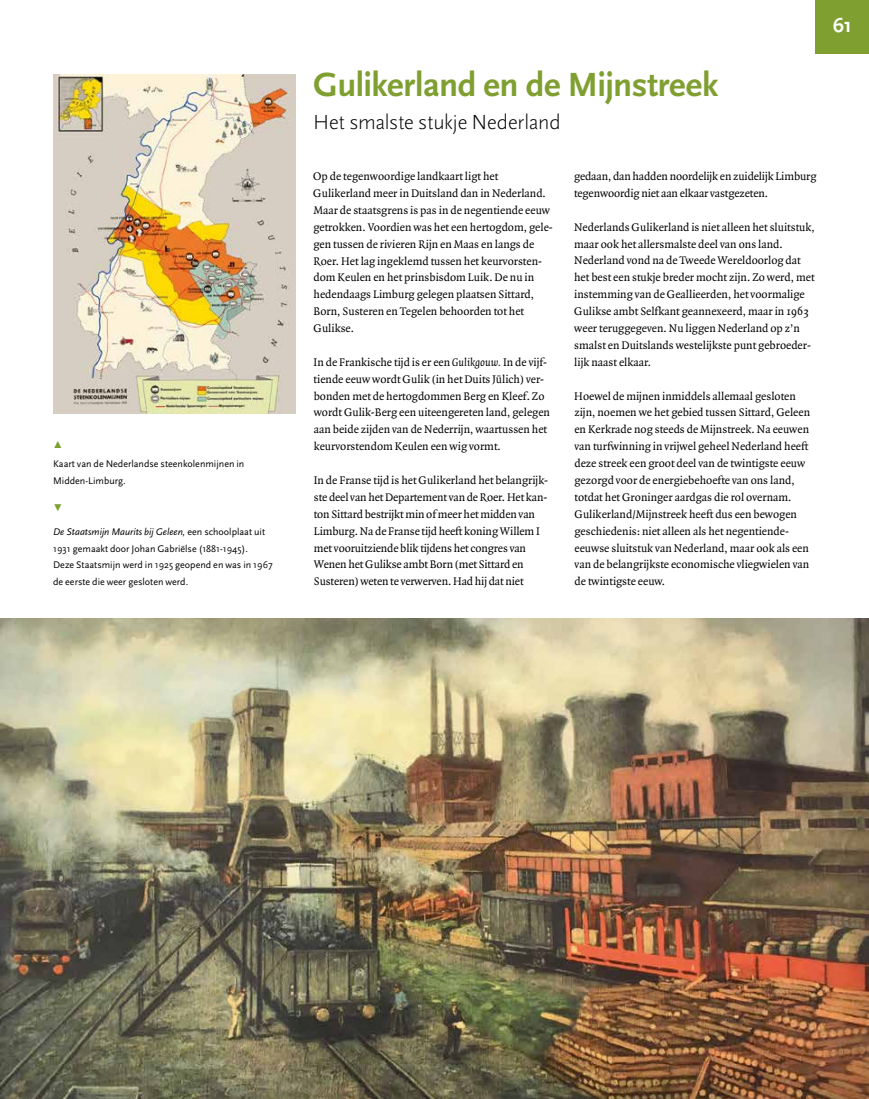
<style>
.page{position:relative;width:869px;height:1099px;background:#fff}
.page>*{position:absolute;margin:0;border:0;box-sizing:border-box;transform-origin:0 0}
.t1{font:700 35px "Scala Sans";letter-spacing:-.015em;color:#7f9f31}
.t2{font:300 21.25px "Scala Sans OT";letter-spacing:-.01em;color:#000}
.t3{font:700 20.62px "Scala Sans";color:#fff}
.t4{font:11.88px/16.9px "Quadraat";color:#000}
.t5{font:10px/16.9px "Scala Sans";color:#000}
.t6{font:10px "The Sans Expert";color:#7f9f31}
.s1{font-style:italic}
</style>
<div class="page">
<div style="left:815px;top:0;width:53px;height:53px;background:#7f9f31"></div>
<img style="left:53px;top:75px;width:242px;height:338px">
<img style="left:0;top:618px;width:868px;height:480px">
<p class="t6" style="left:53px;top:436px;width:11px">˚</p>
<p class="t5" style="left:53px;top:455px;width:193px">Kaart van de Nederlandse steenkolenmijnen in<br>Midden-Limburg.</p>
<p class="t6" style="left:53px;top:498px;width:11px">˙</p>
<p class="t5" style="left:53px;top:523px;width:221px"><span class="s1">De Staatsmijn Maurits bij Geleen,</span> een schoolplaat uit 1931 gemaakt door Johan Gabriëlse (1881-1945).<br>Deze Staatsmijn werd in 1925 geopend en was in 1967 de eerste die weer gesloten werd.</p>
<h1 class="t1" style="left:313px;top:65px;width:406px">Gulikerland en de Mijnstreek</h1>
<h2 class="t2" style="left:313px;top:110px;width:248px">Het smalste stukje Nederland</h2>
<p class="t4" style="left:313px;top:168px;width:241px">Op de tegenwoordige landkaart ligt het Gulikerland meer in Duitsland dan in Nederland.<br>Maar de staatsgrens is pas in de negentiende eeuw getrokken. Voordien was het een hertogdom, gele&shy;gen tussen de rivieren Rijn en Maas en langs de Roer. Het lag ingeklemd tussen het keurvorsten&shy;dom Keulen en het prinsbisdom Luik. De nu in hedendaags Limburg gelegen plaatsen Sittard, Born, Susteren en Tegelen behoorden tot het Gulikse.</p>
<p class="t4" style="left:313px;top:354px;width:238px">In de Frankische tijd is er een <span class="s1">Gulikgouw.</span> In de vijf&shy;tiende eeuw wordt Gulik (in het Duits Jülich) ver&shy;bonden met de hertogdommen Berg en Kleef. Zo wordt Gulik-Berg een uiteengereten land, gelegen aan beide zijden van de Nederrijn, waartussen het keurvorstendom Keulen een wig vormt.</p>
<p class="t4" style="left:313px;top:472px;width:236px">In de Franse tijd is het Gulikerland het belangrijk&shy;ste deel van het Departement van de Roer. Het kan&shy;ton Sittard bestrijkt min of meer het midden van Limburg. Na de Franse tijd heeft koning Willem I met vooruitziende blik tijdens het congres van Wenen het Gulikse ambt Born (met Sittard en Susteren) weten te verwerven. Had hij dat niet</p>
<p class="t4" style="left:573px;top:168px;width:244px">gedaan, dan hadden noordelijk en zuidelijk Limburg tegenwoordig niet aan elkaar vastgezeten.</p>
<p class="t4" style="left:574px;top:219px;width:242px">Nederlands Gulikerland is niet alleen het sluitstuk, maar ook het allersmalste deel van ons land.<br>Nederland vond na de Tweede Wereldoorlog dat het best een stukje breder mocht zijn. Zo werd, met instemming van de Geallieerden, het voormalige Gulikse ambt Selfkant geannexeerd, maar in 1963 weer teruggegeven. Nu liggen Nederland op z’n smalst en Duitslands westelijkste punt gebroeder&shy;lijk naast elkaar.</p>
<p class="t4" style="left:574px;top:387px;width:237px">Hoewel de mijnen inmiddels allemaal gesloten zijn, noemen we het gebied tussen Sittard, Geleen en Kerkrade nog steeds de Mijnstreek. Na eeuwen van turfwinning in vrijwel geheel Nederland heeft deze streek een groot deel van de twintigste eeuw gezorgd voor de energiebehoefte van ons land, totdat het Groninger aardgas die rol overnam.<br>Gulikerland/Mijnstreek heeft dus een bewogen geschiedenis: niet alleen als het negentiende&shy;eeuwse sluitstuk van Nederland, maar ook als een van de belangrijkste economische vliegwielen van de twintigste eeuw.</p>
<h3 class="t3" style="left:832px;top:14px;width:21px">61</h3>
</div>
